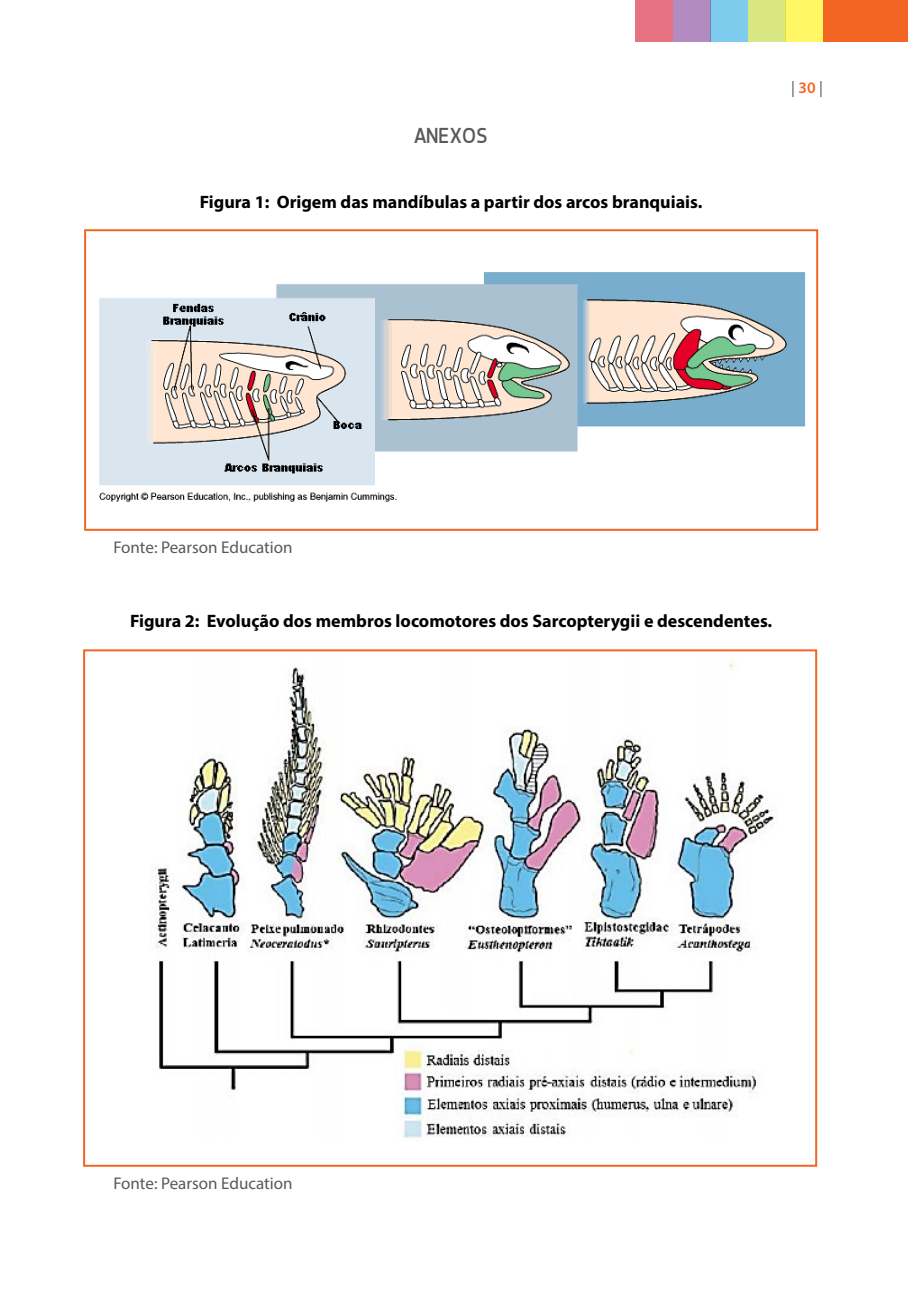
<style>
.page{position:relative;width:908px;height:1304px;background:#fff}
.page>*{position:absolute;margin:0;border:0;box-sizing:border-box;transform-origin:0 0}
.t1{font:22px "Dyno";color:#58595b}
.t2{font:700 18px "Myriad Pro";color:#000}
.t3{font:17px "Myriad Pro";color:#58595b}
.t4{font:16px "Myriad Pro";color:#58595b}
.s1{font-weight:600;color:#f26522}
</style>
<div class="page">
<div style="left:785px;top:0;width:37px;height:42px;background:#fff766"></div>
<div style="left:747px;top:0;width:38px;height:42px;background:#d8e782"></div>
<div style="left:710px;top:0;width:37px;height:42px;background:#7ecced"></div>
<div style="left:672px;top:0;width:38px;height:42px;background:#b28bc1"></div>
<div style="left:635px;top:0;width:37px;height:42px;background:#e77382"></div>
<div style="left:822px;top:0;width:85px;height:42px;background:#f26522"></div>
<img style="left:99px;top:272px;width:707px;height:230px">
<div style="left:84px;top:229px;width:733px;height:302px;border:2px solid #f26522"></div>
<img style="left:152px;top:661px;width:622px;height:477px">
<p class="t1" style="left:414px;top:123px;width:75px">ANEXOS</p>
<p class="t2" style="left:200px;top:190px;width:504px">Figura 1: Origem das mandíbulas a partir dos arcos branquiais.</p>
<p class="t4" style="left:790px;top:78px;width:33px">|<span class="s1">30</span>|</p>
<p class="t3" style="left:113px;top:536px;width:180px">Fonte: Pearson Education</p>
<p class="t2" style="left:130px;top:609px;width:643px">Figura 2: Evolução dos membros locomotores dos Sarcopterygii e descendentes.</p>
<p class="t3" style="left:113px;top:1173px;width:180px">Fonte: Pearson Education</p>
</div>
